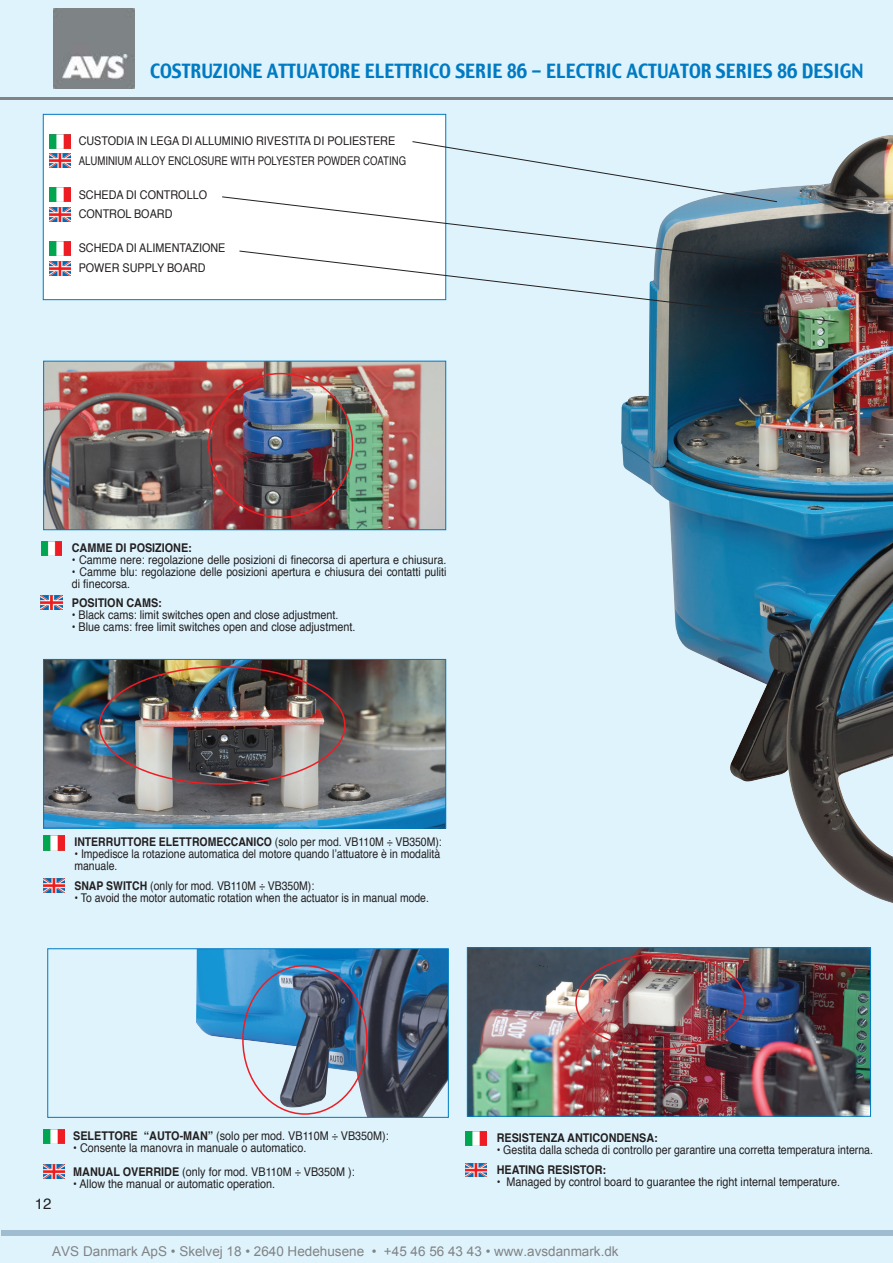
<style>
.page{position:relative;width:893px;height:1263px;background:#def3fc}
.page>*{position:absolute;margin:0;border:0;box-sizing:border-box;transform-origin:0 0}
.t1{font:19.5px "Charcoal";color:#007ac2;scale:.9 1}
.t2{font:15px "Helvetica";color:#231f20}
.t3{font:13.5px "Arial";color:#828385}
.t4{font:12px "Helvetica";color:#231f20;scale:.9 1}
.t5{font:12px/12px "Helvetica";color:#231f20;scale:.87 1}
.t6{font:12px/12px "Helvetica";color:#231f20;scale:.88 1}
.t7{font:700 12px "Helvetica";color:#231f20;scale:.9 1}
.t8{font:700 12px "Helvetica";color:#231f20;scale:.87 1}
.t9{font:12px "Helvetica";color:#231f20;scale:.8 1}
.s1{font-weight:400}
.s2{font-weight:700}
</style>
<div class="page">
<div style="left:43px;top:114px;width:403px;height:186px;background:#fff;border:1px solid #007ac2"></div>
<img style="left:621px;top:135px;width:272px;height:768px">
<svg style="left:412px;top:141px;width:366px;height:55px"></svg>
<img style="left:50px;top:134px;width:21px;height:14px">
<img style="left:49px;top:153px;width:22px;height:14px">
<img style="left:50px;top:188px;width:21px;height:14px">
<img style="left:49px;top:207px;width:22px;height:14px">
<img style="left:50px;top:242px;width:21px;height:14px">
<img style="left:49px;top:262px;width:22px;height:14px">
<svg style="left:222px;top:196px;width:663px;height:80px"></svg>
<svg style="left:239px;top:250px;width:600px;height:73px"></svg>
<img style="left:45px;top:363px;width:399px;height:165px">
<div style="left:43px;top:361px;width:403px;height:169px;border:1px solid #007ac2"></div>
<img style="left:41px;top:541px;width:21px;height:14px">
<img style="left:41px;top:595px;width:21px;height:14px">
<img style="left:45px;top:661px;width:399px;height:165px">
<div style="left:43px;top:659px;width:403px;height:169px;border:1px solid #007ac2"></div>
<img style="left:44px;top:836px;width:21px;height:14px">
<img style="left:43px;top:879px;width:22px;height:14px">
<img style="left:196px;top:950px;width:251px;height:166px">
<div style="left:47px;top:948px;width:402px;height:170px;border:1px solid #007ac2"></div>
<img style="left:44px;top:1129px;width:21px;height:14px">
<img style="left:43px;top:1164px;width:22px;height:14px">
<img style="left:469px;top:949px;width:400px;height:166px">
<div style="left:467px;top:947px;width:404px;height:170px;border:1px solid #007ac2"></div>
<img style="left:466px;top:1131px;width:21px;height:15px">
<img style="left:466px;top:1163px;width:21px;height:14px">
<img style="left:574px;top:953px;width:172px;height:97px">
<img style="left:54px;top:8px;width:80px;height:81px">
<p class="t1" style="left:150px;top:58px;width:794px">COSTRUZIONE ATTUATORE ELETTRICO SERIE 86 - ELECTRIC ACTUATOR SERIES 86 DESIGN</p>
<p class="t4" style="left:79px;top:132px;width:353px">CUSTODIA IN LEGA DI ALLUMINIO RIVESTITA DI POLIESTERE</p>
<p class="t9" style="left:79px;top:151px;width:411px">ALUMINIUM ALLOY ENCLOSURE WITH POLYESTER POWDER COATING</p>
<p class="t4" style="left:79px;top:185px;width:144px">SCHEDA DI CONTROLLO</p>
<p class="t4" style="left:79px;top:205px;width:106px">CONTROL BOARD</p>
<p class="t4" style="left:79px;top:239px;width:165px">SCHEDA DI ALIMENTAZIONE</p>
<p class="t4" style="left:79px;top:258px;width:142px">POWER SUPPLY BOARD</p>
<p class="t7" style="left:72px;top:538px;width:135px">CAMME DI POSIZIONE:</p>
<p class="t4" style="left:72px;top:550px;width:418px">• Camme nere: regolazione delle posizioni di finecorsa di apertura e chiusura.</p>
<p class="t6" style="left:72px;top:566px;width:427px">• Camme blu: regolazione delle posizioni apertura e chiusura dei contatti puliti di finecorsa.</p>
<p class="t7" style="left:72px;top:593px;width:102px">POSITION CAMS:</p>
<p class="t4" style="left:72px;top:606px;width:298px">• Black cams: limit switches open and close adjustment.</p>
<p class="t4" style="left:72px;top:618px;width:316px">• Blue cams: free limit switches open and close adjustment.</p>
<p class="t8" style="left:74px;top:832px;width:424px">INTERRUTTORE ELETTROMECCANICO <span class="s1">(solo per mod. VB110M ÷ VB350M):</span></p>
<p class="t5" style="left:74px;top:848px;width:422px">• Impedisce la rotazione automatica del motore quando l’attuatore è in modalità manuale.</p>
<p class="t5" style="left:74px;top:880px;width:277px"><span class="s2">SNAP SWITCH</span> (only for mod. VB110M ÷ VB350M):</p>
<p class="t5" style="left:74px;top:892px;width:409px">• To avoid the motor automatic rotation when the actuator is in manual mode.</p>
<p class="t2" style="left:35px;top:1192px;width:18px">12</p>
<p class="t4" style="left:73px;top:1127px;width:352px"><span class="s2">SELETTORE “AUTO-MAN”</span> (solo per mod. VB110M ÷ VB350M):</p>
<p class="t4" style="left:73px;top:1139px;width:260px">• Consente la manovra in manuale o automatico.</p>
<p class="t4" style="left:73px;top:1163px;width:314px"><span class="s2">MANUAL OVERRIDE</span> (only for mod. VB110M ÷ VB350M ):</p>
<p class="t4" style="left:73px;top:1175px;width:226px">• Allow the manual or automatic operation.</p>
<p class="t7" style="left:497px;top:1128px;width:181px">RESISTENZA ANTICONDENSA:</p>
<p class="t6" style="left:497px;top:1144px;width:429px">• Gestita dalla scheda di controllo per garantire una corretta temperatura interna.</p>
<p class="t7" style="left:497px;top:1160px;width:123px">HEATING RESISTOR:</p>
<p class="t4" style="left:497px;top:1172px;width:383px">• Managed by control board to guarantee the right internal temperature.</p>
<p class="t3" style="left:52px;top:1243px;width:568px">AVS Danmark ApS • Skelvej 18 • 2640 Hedehusene • +45 46 56 43 43 • www.avsdanmark.dk</p>
</div>
